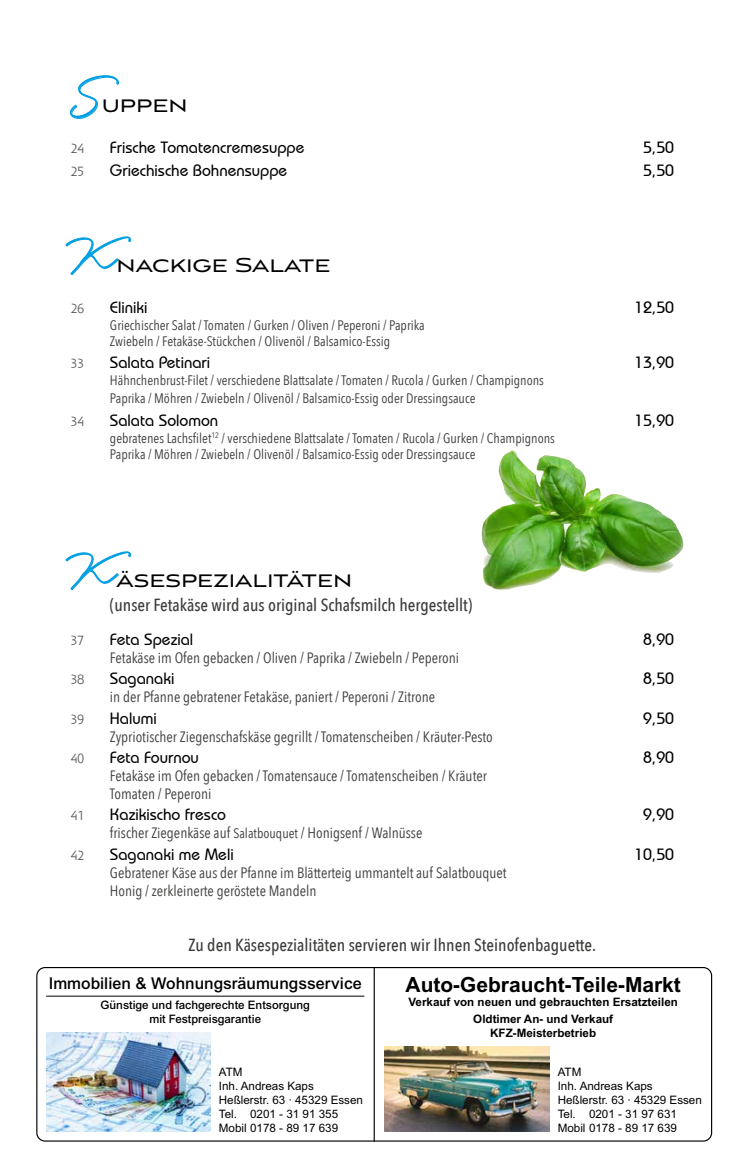
<style>
.page{position:relative;width:745px;height:1170px;background:#fff}
.page>*{position:absolute;margin:0;border:0;box-sizing:border-box;transform-origin:0 0}
.t1{font:25px "Aviano Sans";color:#000}
.t2{font:700 20.88px "Arial MT Std";color:#000}
.t3{font:500 17.5px "Avenir Next Condensed";color:#3c3c3b}
.t4{font:500 16.25px "Bauhaus IT Cby BT";color:#000}
.t5{font:500 16.25px "Arial MT Std";color:#000}
.t6{font:15px/18px "Avenir Next Condensed";color:#3c3c3b}
.t7{font:13.75px/16.9px "Avenir Next Condensed";color:#3c3c3b}
.t8{font:300 13.75px "Anisette Std";color:#575756}
.t9{font:11.62px/14px "Arial MT Std";color:#000}
.t10{font:700 11.62px/16.8px "Arial MT Std";color:#000;text-align:center}
.t11{font:500 11.62px/14px "Arial MT Std";color:#000;text-align:center}
.s1{font-family:"Photograph Signature";font-size:40px;color:#009fe3}
.s2{font-size:13.75px}
</style>
<div class="page">
<img style="left:481px;top:450px;width:203px;height:139px">
<img style="left:384px;top:1046px;width:165px;height:85px">
<img style="left:46px;top:1032px;width:164px;height:99px">
<hr style="left:46px;top:995px;width:318px;height:1px;background:#000">
<hr style="left:373px;top:966px;width:1px;height:175px;background:#000">
<div style="left:36px;top:966px;width:675px;height:175px;border:1px solid #000;border-radius:8px"></div>
<h1 class="t1" style="left:71px;top:94px;width:118px"><span class="s1">S</span>uppen</h1>
<p class="t8" style="left:71px;top:141px;width:15px">24</p>
<p class="t4" style="left:110px;top:137px;width:196px">Frische Tomatencremesuppe</p>
<p class="t4" style="left:642px;top:137px;width:32px">5,50</p>
<p class="t8" style="left:71px;top:164px;width:15px">25</p>
<p class="t4" style="left:110px;top:160px;width:179px">Griechische Bohnensuppe</p>
<p class="t4" style="left:642px;top:160px;width:32px">5,50</p>
<h1 class="t1" style="left:71px;top:253px;width:261px"><span class="s1">K</span>nackige Salate</h1>
<p class="t8" style="left:71px;top:301px;width:15px">26</p>
<p class="t4" style="left:110px;top:297px;width:39px">Eliniki</p>
<p class="t4" style="left:633px;top:297px;width:41px">12,50</p>
<p class="t7" style="left:110px;top:316px;width:316px">Griechischer Salat / Tomaten / Gurken / Oliven / Peperoni / Paprika<br>Zwiebeln / Fetakäse-Stückchen / Olivenöl / Balsamico-Essig</p>
<p class="t8" style="left:71px;top:356px;width:15px">33</p>
<p class="t4" style="left:110px;top:352px;width:101px">Salata Petinari</p>
<p class="t4" style="left:633px;top:352px;width:41px">13,90</p>
<p class="t7" style="left:110px;top:370px;width:435px;line-height:18px">Hähnchenbrust-Filet / verschiedene Blattsalate / Tomaten / Rucola / Gurken / Champignons<br>Paprika / Möhren / Zwiebeln / Olivenöl / Balsamico-Essig oder Dressingsauce</p>
<p class="t8" style="left:71px;top:414px;width:15px">34</p>
<p class="t4" style="left:110px;top:410px;width:110px">Salata Solomon</p>
<p class="t4" style="left:633px;top:410px;width:41px">15,90</p>
<p class="t7" style="left:110px;top:428px;width:446px">gebratenes Lachsfilet<sup>12</sup> / verschiedene Blattsalate / Tomaten / Rucola / Gurken / Champignons<br>Paprika / Möhren / Zwiebeln / Olivenöl / Balsamico-Essig oder Dressingsauce</p>
<h1 class="t1" style="left:71px;top:568px;width:282px"><span class="s1">K</span>äsespezialitäten</h1>
<p class="t3" style="left:110px;top:594px;width:363px">(unser Fetakäse wird aus original Schafsmilch hergestellt)</p>
<p class="t8" style="left:71px;top:633px;width:15px">37</p>
<p class="t4" style="left:110px;top:629px;width:85px">Feta Spezial</p>
<p class="t4" style="left:642px;top:629px;width:32px">8,90</p>
<p class="t6" style="left:110px;top:648px;width:350px">Fetakäse im Ofen gebacken / Oliven / Paprika / Zwiebeln / Peperoni</p>
<p class="t8" style="left:71px;top:672px;width:15px">38</p>
<p class="t4" style="left:110px;top:668px;width:66px">Saganaki</p>
<p class="t4" style="left:642px;top:668px;width:32px">8,50</p>
<p class="t6" style="left:110px;top:687px;width:326px">in der Pfanne gebratener Fetakäse, paniert / Peperoni / Zitrone</p>
<p class="t8" style="left:71px;top:711px;width:15px">39</p>
<p class="t4" style="left:110px;top:708px;width:48px">Halumi</p>
<p class="t4" style="left:642px;top:708px;width:32px">9,50</p>
<p class="t6" style="left:110px;top:726px;width:384px">Zypriotischer Ziegenschafskäse gegrillt / Tomatenscheiben / Kräuter-Pesto</p>
<p class="t8" style="left:71px;top:751px;width:15px">40</p>
<p class="t4" style="left:110px;top:747px;width:90px">Feta Fournou</p>
<p class="t4" style="left:642px;top:747px;width:32px">8,90</p>
<p class="t6" style="left:110px;top:766px;width:378px">Fetakäse im Ofen gebacken / Tomatensauce / Tomatenscheiben / Kräuter<br>Tomaten / Peperoni</p>
<p class="t8" style="left:71px;top:808px;width:15px">41</p>
<p class="t4" style="left:110px;top:804px;width:117px">Kazikischo fresco</p>
<p class="t4" style="left:642px;top:804px;width:32px">9,90</p>
<p class="t6" style="left:110px;top:823px;width:314px">frischer Ziegenkäse auf <span class="s2">Salatbouquet</span> / Honigsenf / Walnüsse</p>
<p class="t8" style="left:71px;top:847px;width:15px">42</p>
<p class="t4" style="left:110px;top:843px;width:125px">Saganaki me Meli</p>
<p class="t4" style="left:633px;top:843px;width:41px">10,50</p>
<p class="t6" style="left:110px;top:862px;width:398px">Gebratener Käse aus der Pfanne im Blätterteig ummantelt auf Salatbouquet<br>Honig / zerkleinerte geröstete Mandeln</p>
<p class="t3" style="left:188px;top:934px;width:409px">Zu den Käsespezialitäten servieren wir Ihnen Steinofenbaguette.</p>
<p class="t5" style="left:49px;top:973px;width:314px">Immobilien &amp; Wohnungsräumungsservice</p>
<p class="t11" style="left:100px;top:997px;width:211px">Günstige und fachgerechte Entsorgung mit Festpreisgarantie</p>
<h2 class="t2" style="left:405px;top:972px;width:276px">Auto-Gebraucht-Teile-Markt</h2>
<p class="t10" style="left:408px;top:993px;width:271px">Verkauf von neuen und gebrauchten Ersatzteilen<br>Oldtimer An- und Verkauf</p>
<p class="t10" style="left:490px;top:1024px;width:107px">KFZ-Meisterbetrieb</p>
<p class="t9" style="left:219px;top:1064px;width:146px">ATM<br>Inh. Andreas Kaps<br>Heßlerstr. 63 · 45329 Essen<br>Tel. 0201 - 31 91 355<br>Mobil 0178 - 89 17 639</p>
<p class="t9" style="left:557px;top:1064px;width:146px">ATM<br>Inh. Andreas Kaps<br>Heßlerstr. 63 · 45329 Essen<br>Tel. 0201 - 31 97 631<br>Mobil 0178 - 89 17 639</p>
</div>
